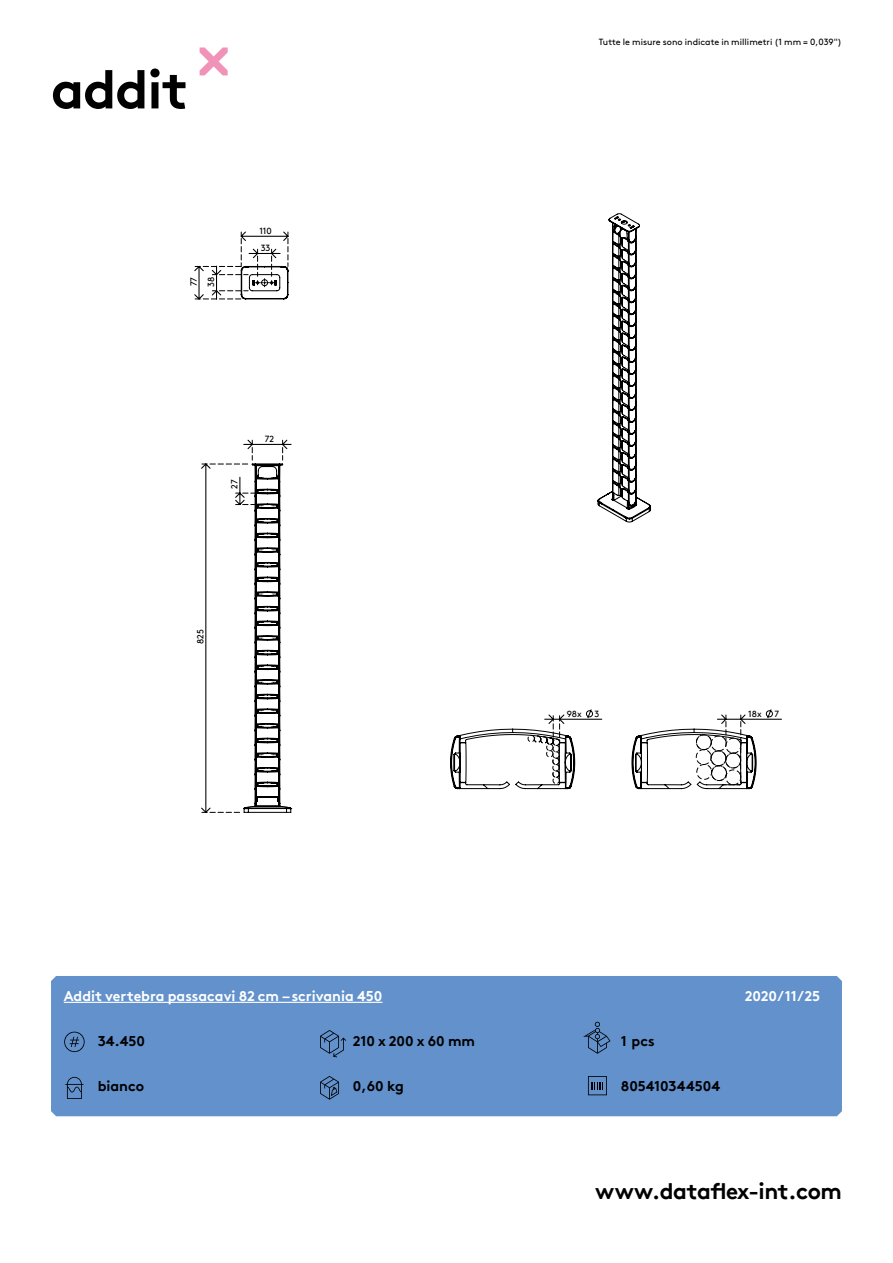
<style>
.page{position:relative;width:893px;height:1263px;background:#fff}
.page>*{position:absolute;margin:0;border:0;box-sizing:border-box;transform-origin:0 0}
.hoofdstuk{font:700 54px "Brown Pro TT";letter-spacing:-.02em;color:#000}
.t1{font:700 22.5px "Brown Pro TT";letter-spacing:-.02em;color:#000}
.body{font:700 14.25px "Brown Pro TT";color:#fff}
.specificaties{font:700 14.25px "Brown Pro TT";color:#000}
.onderschrift{font:9px "Brown";color:#000}
.t2{font:9px "Brown Pro TT Regular Alt";color:#000}
</style>
<div class="page">
<svg style="left:200px;top:47px;width:28px;height:28px"></svg>
<div style="left:51px;top:976px;width:791px;height:140px;background:#6291cc"></div>
<svg style="left:194px;top:231px;width:95px;height:69px"></svg>
<svg style="left:450px;top:709px;width:332px;height:81px"></svg>
<svg style="left:201px;top:439px;width:91px;height:374px"></svg>
<svg style="left:597px;top:213px;width:54px;height:310px"></svg>
<svg style="left:64px;top:1032px;width:21px;height:20px"></svg>
<svg style="left:65px;top:1077px;width:18px;height:22px"></svg>
<svg style="left:320px;top:1030px;width:26px;height:27px"></svg>
<svg style="left:583px;top:1022px;width:27px;height:32px"></svg>
<svg style="left:320px;top:1076px;width:19px;height:24px"></svg>
<svg style="left:588px;top:1076px;width:19px;height:19px"></svg>
<hr style="left:64px;top:1002px;width:318px;height:1px;background:#fff">
<p class="hoofdstuk" style="left:51px;top:46px;width:139px">addit</p>
<p class="t2" style="left:187px;top:286px;width:11px;rotate:-90deg">77</p>
<p class="t2" style="left:204px;top:287px;width:12px;rotate:-90deg">38</p>
<p class="t2" style="left:259px;top:224px;width:14px">110</p>
<p class="t2" style="left:261px;top:241px;width:11px">33</p>
<p class="t2" style="left:228px;top:489px;width:11px;rotate:-90deg">27</p>
<p class="t2" style="left:265px;top:432px;width:11px">72</p>
<p class="t2" style="left:194px;top:644px;width:16px;rotate:-90deg">825</p>
<p class="onderschrift" style="left:599px;top:35px;width:245px">Tutte le misure sono indicate in millimetri (1 mm = 0,039")</p>
<p class="t2" style="left:567px;top:707px;width:17px">98x</p>
<p class="t2" style="left:594px;top:707px;width:6px">3</p>
<p class="t2" style="left:748px;top:707px;width:15px">18x</p>
<p class="t2" style="left:774px;top:707px;width:6px">7</p>
<p class="body" style="left:64px;top:985px;width:320px">Addit vertebra passacavi 82 cm – scrivania 450</p>
<p class="body" style="left:745px;top:985px;width:77px">2020/11/25</p>
<p class="specificaties" style="left:98px;top:1029px;width:49px">34.450</p>
<p class="specificaties" style="left:98px;top:1074px;width:48px">bianco</p>
<p class="specificaties" style="left:353px;top:1029px;width:124px">210 x 200 x 60 mm</p>
<p class="specificaties" style="left:621px;top:1029px;width:35px">1 pcs</p>
<p class="specificaties" style="left:353px;top:1074px;width:53px">0,60 kg</p>
<p class="specificaties" style="left:621px;top:1074px;width:101px">805410344504</p>
<h2 class="t1" style="left:595px;top:1173px;width:248px">www.dataflex-int.com</h2>
</div>
